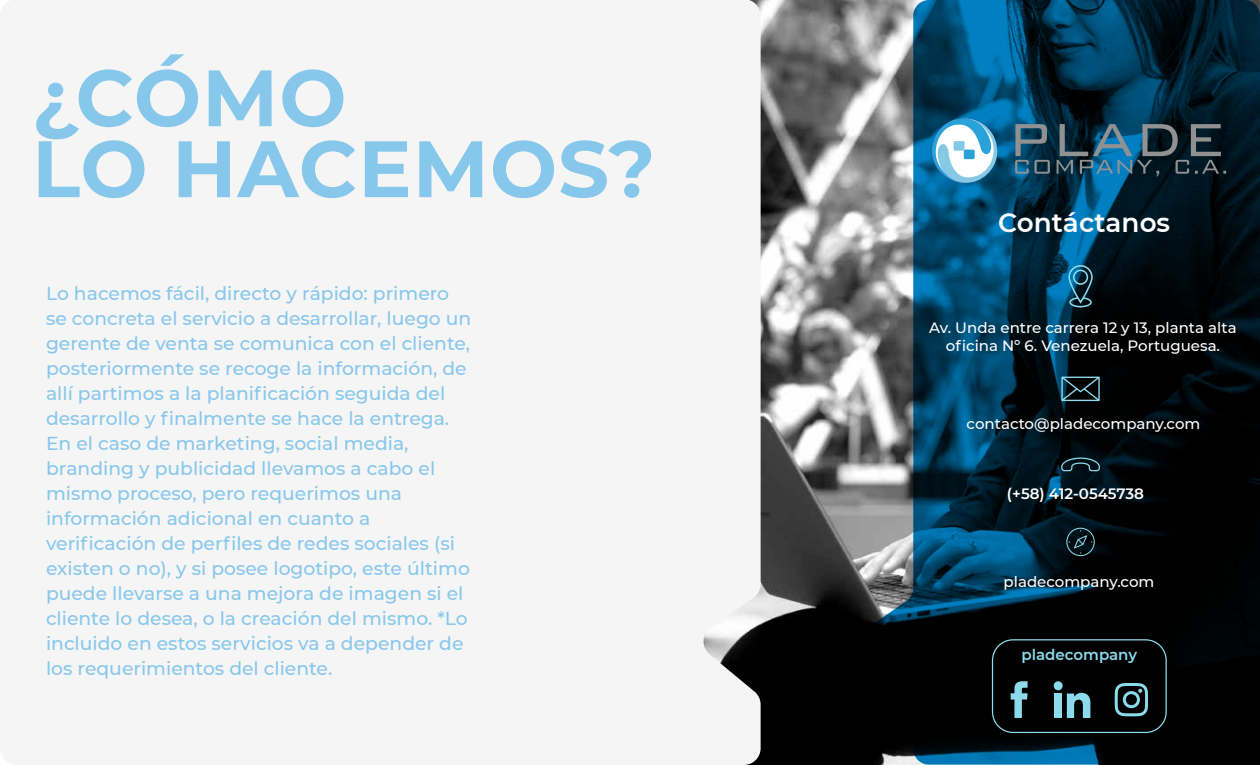
<style>
.page{position:relative;width:1260px;height:765px;background:#fff}
.page>*{position:absolute;margin:0;border:0;box-sizing:border-box;transform-origin:0 0}
.t1{font:700 79.75px/70.9px "Montserrat";letter-spacing:.01em;color:#87c7ec}
.t2{font:600 26.25px "Montserrat";color:#fff}
.t3{font:500 18.75px/25px "Montserrat";color:#87c7ec}
.t4{font:500 15px/18px "Montserrat";color:#fff;text-align:center}
.t5{font:600 15px "Montserrat";color:#fff}
.t6{font:600 15px "Montserrat";color:#8cdbed}
</style>
<div class="page">
<img style="left:761px;top:0;width:99px;height:765px">
<svg style="left:703px;top:0;width:58px;height:765px;fill:#f5f5f5"></svg>
<svg style="left:860px;top:0;width:400px;height:765px;background:#122c3a"></svg>
<svg style="left:1068px;top:265px;width:25px;height:42px"></svg>
<svg style="left:1066px;top:528px;width:29px;height:28px"></svg>
<svg style="left:1061px;top:377px;width:39px;height:24px"></svg>
<svg style="left:1061px;top:458px;width:39px;height:13px"></svg>
<div style="left:992px;top:639px;width:175px;height:94px;border:1px solid #8cdbed;border-radius:21px"></div>
<svg style="left:1011px;top:681px;width:17px;height:37px"></svg>
<svg style="left:1115px;top:683px;width:33px;height:33px"></svg>
<div style="left:1054px;top:694px;width:8px;height:24px;background:#8cdbed"></div>
<div style="left:1054px;top:681px;width:9px;height:9px;background:#8cdbed;border-radius:50%"></div>
<svg style="left:1067px;top:693px;width:23px;height:25px"></svg>
<svg style="left:930px;top:115px;width:70px;height:72px"></svg>
<div style="left:954px;top:141px;width:11px;height:10px;background:#83c8e4;border-radius:2px"></div>
<div style="left:964px;top:150px;width:11px;height:9px;background:#2ca1d9;border-radius:2px"></div>
<svg style="left:1015px;top:124px;width:35px;height:50px;background:#33586b"></svg>
<svg style="left:1057px;top:124px;width:169px;height:52px;background:#234557"></svg>
<h1 class="t1" style="left:32px;top:58px;width:625px">¿CÓMO<br>LO HACEMOS?</h1>
<p class="t3" style="left:46px;top:281px;width:427px">Lo hacemos fácil, directo y rápido: primero se concreta el servicio a desarrollar, luego un gerente de venta se comunica con el cliente, posteriormente se recoge la información, de allí partimos a la planificación seguida del desarrollo y finalmente se hace la entrega.<br>En el caso de marketing, social media, branding y publicidad llevamos a cabo el mismo proceso, pero requerimos una información adicional en cuanto a verificación de perfiles de redes sociales (si existen o no), y si posee logotipo, este último puede llevarse a una mejora de imagen si el cliente lo desea, o la creación del mismo. *Lo incluido en estos servicios va a depender de los requerimientos del cliente.</p>
<h2 class="t2" style="left:998px;top:204px;width:173px">Contáctanos</h2>
<p class="t4" style="left:929px;top:318px;width:309px">Av. Unda entre carrera 12 y 13, planta alta oficina Nº 6. Venezuela, Portuguesa.</p>
<p class="t4" style="left:967px;top:414px;width:235px">contacto@pladecompany.com</p>
<p class="t5" style="left:1007px;top:483px;width:139px">(+58) 412-0545738</p>
<p class="t4" style="left:1004px;top:572px;width:152px">pladecompany.com</p>
<p class="t6" style="left:1022px;top:644px;width:117px">pladecompany</p>
</div>
